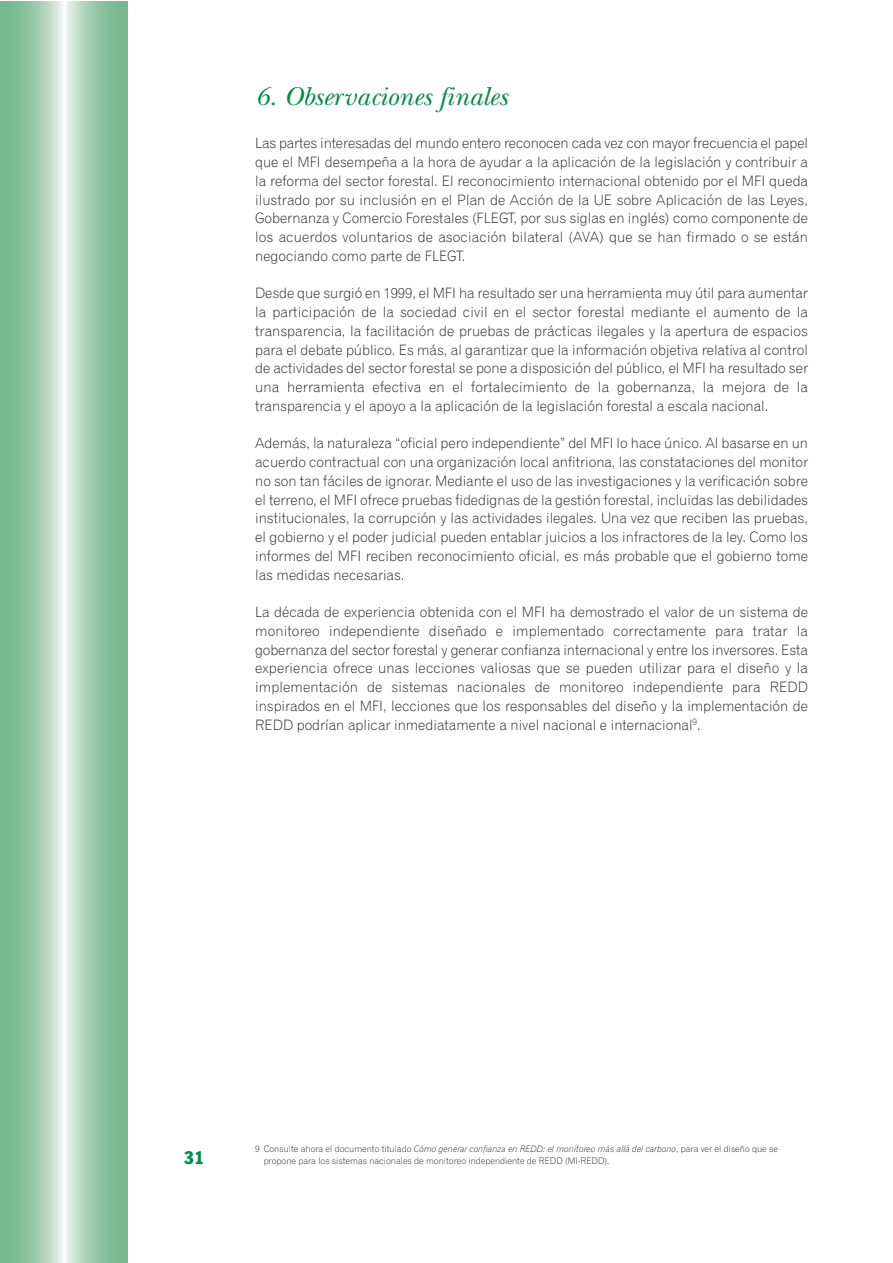
<style>
.page{position:relative;width:893px;height:1263px;background:#fff}
.page>*{position:absolute;margin:0;border:0;box-sizing:border-box;transform-origin:0 0}
.t1{font:italic 27px "New Baskerville";color:#008c44}
.t2{font:condensed 18px "Franklin Gothic BT";color:#008c44}
.t3{font:300 14.25px/18.8px "Grotesque";color:#231f20;text-align:justify}
.t4{font:300 9px/12px "Grotesque";color:#231f20}
.s1{font-style:italic}
</style>
<div class="page">
<h1 class="t1" style="left:255px;top:87px;width:254px">6. Observaciones finales</h1>
<p class="t3" style="left:255px;top:135px;width:554px">Las partes interesadas del mundo entero reconocen cada vez con mayor frecuencia el papel que el MFI desempeña a la hora de ayudar a la aplicación de la legislación y contribuir a la reforma del sector forestal. El reconocimiento internacional obtenido por el MFI queda ilustrado por su inclusión en el Plan de Acción de la UE sobre Aplicación de las Leyes, Gobernanza y Comercio Forestales (FLEGT, por sus siglas en inglés) como componente de los acuerdos voluntarios de asociación bilateral (AVA) que se han firmado o se están negociando como parte de FLEGT.</p>
<p class="t3" style="left:255px;top:285px;width:554px">Desde que surgió en 1999, el MFI ha resultado ser una herramienta muy útil para aumentar la participación de la sociedad civil en el sector forestal mediante el aumento de la transparencia, la facilitación de pruebas de prácticas ilegales y la apertura de espacios para el debate público. Es más, al garantizar que la información objetiva relativa al control de actividades del sector forestal se pone a disposición del público, el MFI ha resultado ser una herramienta efectiva en el fortalecimiento de la gobernanza, la mejora de la transparencia y el apoyo a la aplicación de la legislación forestal a escala nacional.</p>
<p class="t3" style="left:255px;top:435px;width:554px">Además, la naturaleza “oficial pero independiente” del MFI lo hace único. Al basarse en un acuerdo contractual con una organización local anfitriona, las constataciones del monitor no son tan fáciles de ignorar. Mediante el uso de las investigaciones y la verificación sobre el terreno, el MFI ofrece pruebas fidedignas de la gestión forestal, incluidas las debilidades institucionales, la corrupción y las actividades ilegales. Una vez que reciben las pruebas, el gobierno y el poder judicial pueden entablar juicios a los infractores de la ley. Como los informes del MFI reciben reconocimiento oficial, es más probable que el gobierno tome las medidas necesarias.</p>
<p class="t3" style="left:255px;top:604px;width:554px">La década de experiencia obtenida con el MFI ha demostrado el valor de un sistema de monitoreo independiente diseñado e implementado correctamente para tratar la gobernanza del sector forestal y generar confianza internacional y entre los inversores. Esta experiencia ofrece unas lecciones valiosas que se pueden utilizar para el diseño y la implementación de sistemas nacionales de monitoreo independiente para REDD inspirados en el MFI, lecciones que los responsables del diseño y la implementación de REDD podrían aplicar inmediatamente a nivel nacional e internacional<sup>9</sup>.</p>
<p class="t2" style="left:184px;top:1151px;width:22px">31</p>
<p class="t4" style="left:264px;top:1144px;width:516px;text-indent:-9px">9 Consulte ahora el documento titulado <span class="s1">Cómo generar confianza en REDD: el monitoreo más allá del carbono</span>, para ver el diseño que se propone para los sistemas nacionales de monitoreo independiente de REDD (MI-REDD).</p>
</div>
